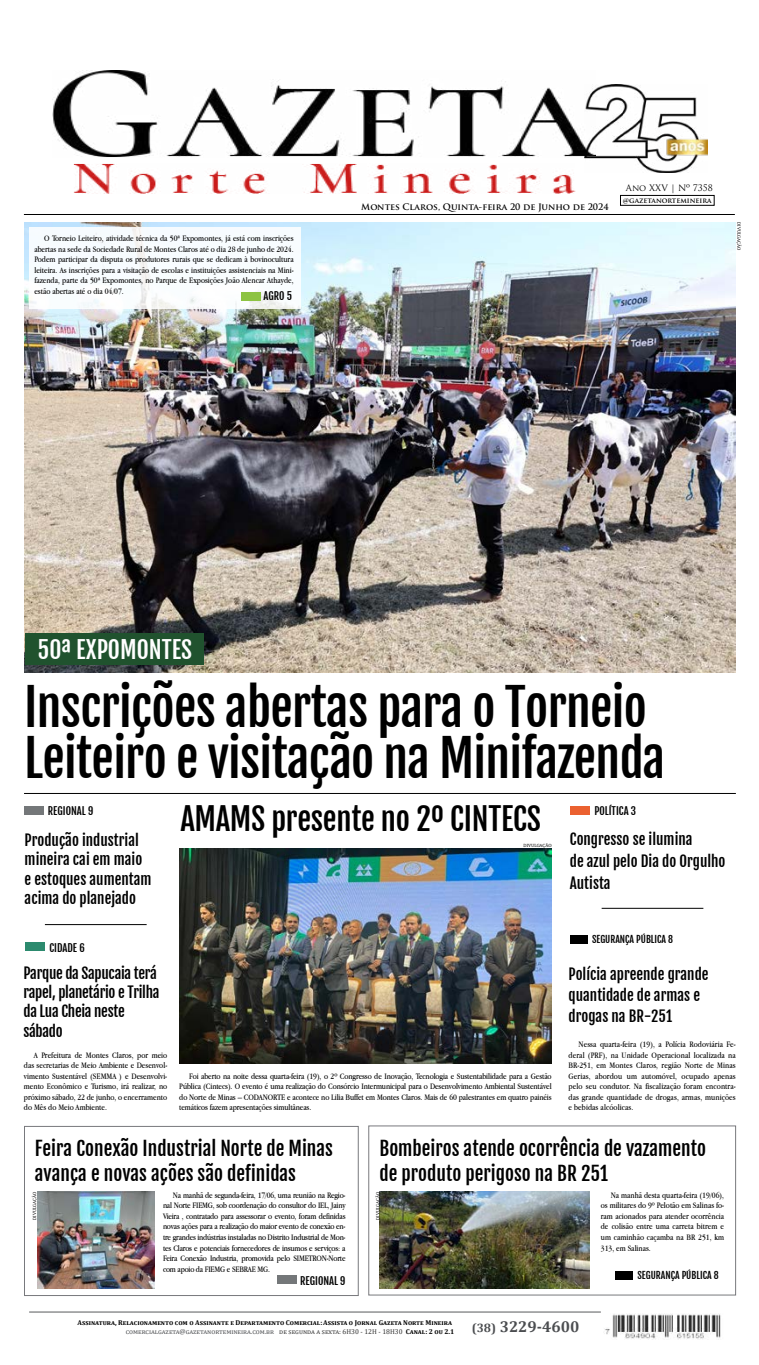
<style>
.page{position:relative;width:759px;height:1365px;background:#fff}
.page>*{position:absolute;margin:0;border:0;box-sizing:border-box;transform-origin:0 0}
.t1{font:49.88px/51.6px "Fjalla One";letter-spacing:-.015em;color:#000}
.t2{font:30.62px "Fjalla One";letter-spacing:-.01em;color:#000}
.t3{font:23.62px "Fjalla One";color:#fff}
.t4{font:19.25px/24.5px "Fjalla One";color:#000}
.t5{font:700 15.75px "Cambria";color:#4b4d50}
.t6{font:14.88px/19.2px "Fjalla One";color:#000}
.t7{font:14.88px/19.2px "Fjalla One";letter-spacing:-.02em;color:#000}
.t8{font:700 12.25px "Cambria";color:#4b4d50}
.t9{font:10.5px "Fjalla One";color:#000}
.t10{font:9.62px "Fjalla One";color:#000}
.t11{font:8.75px/10.5px "Apple Garamond";color:#000;text-align:justify}
.t12{font:8.75px/10.5px "Apple Garamond";letter-spacing:-.02em;color:#000}
.t13{font:700 8.75px "Trajan Pro";color:#000}
.t14{font:8.75px "Trajan Pro";color:#000}
.t15{font:700 7px "Cambria";color:#000}
.t16{font:7px "Cambria";color:#333}
.t17{font:7px "Cambria";color:#4b4d50}
.t18{font:700 7px "Trajan Pro";color:#000}
.t19{font:4.38px "Andada";color:#000}
.s1{font-weight:700;color:#000}
</style>
<div class="page">
<hr style="left:29px;top:1311px;width:572px;height:1px;background:#58595b">
<img style="left:53px;top:70px;width:532px;height:124px">
<img style="left:585px;top:84px;width:122px;height:88px">
<img style="left:25px;top:222px;width:711px;height:450px">
<div style="left:24px;top:1125px;width:335px;height:170px;border:1px solid #78797d"></div>
<div style="left:615px;top:1270px;width:18px;height:9px;background:#000"></div>
<div style="left:570px;top:935px;width:18px;height:8px;background:#000"></div>
<div style="left:24px;top:806px;width:20px;height:9px;background:#747779"></div>
<div style="left:620px;top:195px;width:94px;height:10px;border:1px solid #000"></div>
<hr style="left:24px;top:214px;width:711px;height:1px;background:#000">
<img style="left:605px;top:1314px;width:116px;height:24px">
<hr style="left:24px;top:793px;width:712px;height:1px;background:#000">
<hr style="left:602px;top:908px;width:101px;height:1px;background:#000">
<div style="left:570px;top:806px;width:19px;height:9px;background:#eb6130"></div>
<div style="left:25px;top:942px;width:19px;height:8px;background:#2c8a6e"></div>
<div style="left:368px;top:1125px;width:368px;height:170px;border:1px solid #78797d"></div>
<img style="left:380px;top:1191px;width:210px;height:97px">
<div style="left:277px;top:1275px;width:19px;height:8px;background:#747779"></div>
<img style="left:179px;top:848px;width:373px;height:215px">
<div style="left:25px;top:633px;width:179px;height:31px;background:#20522e"></div>
<hr style="left:45px;top:924px;width:102px;height:1px;background:#000">
<div style="left:29px;top:227px;width:271px;height:82px;background:#f8fcfe"></div>
<img style="left:38px;top:1191px;width:117px;height:97px">
<div style="left:241px;top:292px;width:19px;height:8px;background:#8dc342"></div>
<p class="t11" style="left:34px;top:233px;width:261px;text-indent:10px">O Torneio Leiteiro, atividade técnica da 50ª Expomontes já, está com inscrições abertas na sede da Sociedade Rural de Montes Claros até o dia 28 de junho de 2024.<br>Podem participar da disputa os produtores rurais que se dedicam à bovinocultura</p>
<p class="t11" style="left:34px;top:275px;width:261px">fazenda, parte da 50ª Expomontes, no Parque de Exposições João Alencar Athayde,</p>
<p class="t11" style="left:34px;top:264px;width:261px">leiteira. As inscrições para a visitação de escolas e instituições assistenciais na Mini-</p>
<p class="t9" style="left:263px;top:290px;width:30px">AGRO 5</p>
<p class="t11" style="left:34px;top:285px;width:91px">estão abertas até o dia 04/07.</p>
<p class="t13" style="left:361px;top:201px;width:249px">Montes Claros, Quinta-feira 20 de Junho de 2024</p>
<p class="t14" style="left:626px;top:182px;width:89px">Ano XXV | Nº 7358</p>
<p class="t18" style="left:623px;top:196px;width:90px">@gazetanortemineira</p>
<p class="t19" style="left:741px;top:222px;width:30px;rotate:90deg">DIVULGAÇÃO</p>
<h3 class="t3" style="left:38px;top:635px;width:156px">50ª EXPOMONTES</h3>
<h1 class="t1" style="left:24px;top:681px;width:643px">Inscrições abertas para o Torneio<br>Leiteiro e visitação na Minifazenda</h1>
<p class="t9" style="left:48px;top:804px;width:47px">REGIONAL 9</p>
<h3 class="t6" style="left:25px;top:830px;width:128px">Produção industrial mineira cai em maio e estoques aumentam acima do planejado</h3>
<p class="t9" style="left:50px;top:940px;width:37px">CIDADE 6</p>
<h2 class="t2" style="left:180px;top:800px;width:362px">AMAMS presente no º2 CINTECS</h2>
<p class="t19" style="left:524px;top:842px;width:30px">DIVULGAÇÃO</p>
<p class="t9" style="left:594px;top:804px;width:43px">POLÍTICA 3</p>
<h3 class="t6" style="left:570px;top:828px;width:157px;line-height:21.9px">Congresso se ilumina<br>de azul pelo Dia do Orgulho<br>Autista</h3>
<p class="t10" style="left:592px;top:933px;width:83px">SEGURANÇA PÚBLICA 8</p>
<h3 class="t7" style="left:23px;top:963px;width:138px">Parque da Sapucaia terá rapel, planetário e Trilha da Lua Cheia neste sábado</h3>
<p class="t11" style="left:34px;top:1049px;width:135px">A Prefeitura de Montes Claros, por meio</p>
<p class="t11" style="left:24px;top:1081px;width:145px">mento Econômico e Turismo, irá realizar, no</p>
<p class="t11" style="left:24px;top:1060px;width:145px">das secretarias de Meio Ambiente e Desenvol-</p>
<p class="t11" style="left:24px;top:1091px;width:145px">próximo sábado, 22 de junho o, encerramento do Mês do Meio Ambiente.</p>
<p class="t11" style="left:24px;top:1070px;width:145px">vimento Sustentável (SEMMA ) e Desenvolvi-</p>
<p class="t11" style="left:179px;top:1070px;width:374px;text-indent:10px">Foi aberto na noite dessa quarta-feira (19 º2o,) Congresso de Inovação, Tecnologia e Sustentabilidade para a Gestão Pública (Cintecs O.) evento é uma realização do Consórcio Intermunicipal para o Desenvolvimento Ambiental Sustentável do Norte de Minas – CODANORTE e acontece no Lilia Buffet em Montes Claros. Mais de 60 palestrantes em quatro painéis temáticos fazem apresentações simultâneas.</p>
<h3 class="t6" style="left:569px;top:963px;width:141px;line-height:21px">Polícia apreende grande quantidade de armas e drogas na BR-251</h3>
<p class="t11" style="left:579px;top:1039px;width:159px">Nessa quarta-feira (19 a,) Polícia Rodoviária Fe-</p>
<p class="t11" style="left:569px;top:1060px;width:169px;text-align:right">BR-251, em Montes Claros, região Norte de Minas apenas</p>
<p class="t11" style="left:569px;top:1049px;width:169px">deral (PRF ,) na Unidade Operacional localizada na</p>
<p class="t11" style="left:595px;top:1070px;width:28px">abordou</p>
<p class="t11" style="left:642px;top:1070px;width:37px">automóvel,</p>
<p class="t11" style="left:682px;top:1070px;width:29px">ocupado</p>
<p class="t11" style="left:569px;top:1070px;width:24px">Gerias,</p>
<p class="t11" style="left:569px;top:1091px;width:169px">das grande quantidade de drogas, armas, munições</p>
<p class="t11" style="left:627px;top:1070px;width:12px">um</p>
<p class="t11" style="left:569px;top:1081px;width:169px">pelo seu condutor. Na fiscalização foram encontra-</p>
<p class="t11" style="left:569px;top:1102px;width:66px">e bebidas alcóolicas.</p>
<h3 class="t4" style="left:35px;top:1136px;width:300px">Feira Conexão Industrial Norte de Minas avança e novas ações são definidas</h3>
<h3 class="t4" style="left:379px;top:1136px;width:328px">Bombeiros atende ocorrência de vazamento de produto perigoso na BR 251</h3>
<p class="t19" style="left:32px;top:1219px;width:30px;rotate:-90deg">DIVULGAÇÃO</p>
<p class="t19" style="left:375px;top:1219px;width:30px;rotate:-90deg">DIVULGAÇÃO</p>
<p class="t11" style="left:611px;top:1189px;width:115px">Na manhã desta quarta-feira )19/06 ,(</p>
<p class="t12" style="left:173px;top:1189px;width:174px">Na manhã de segunda-feira, 17/06, uma reunião na Regio-</p>
<p class="t12" style="left:163px;top:1210px;width:184px">Vieira , contratado para assessorar o evento, foram definidas</p>
<p class="t12" style="left:163px;top:1242px;width:184px">tes Claros e potenciais fornecedores de insumos e serviços a:</p>
<p class="t12" style="left:163px;top:1200px;width:184px">nal Norte FIEMG, sob coordenação do consultor do IEL, Jainy</p>
<p class="t11" style="left:601px;top:1200px;width:125px">os militares do º9 Pelotão em Salinas fo-</p>
<p class="t11" style="left:601px;top:1221px;width:125px">de colisão entre uma carreta bitrem e um caminhão caçamba na BR 251, km 313, em Salinas.</p>
<p class="t11" style="left:601px;top:1210px;width:125px">ram acionados para atender ocorrência</p>
<p class="t12" style="left:163px;top:1221px;width:184px">novas ações para a realização do maior evento de conexão en-</p>
<p class="t12" style="left:163px;top:1252px;width:184px">Feira Conexão Industria, promovida pelo SIMETRON-Norte com apoio da FIEMG e SEBRAE MG.</p>
<p class="t12" style="left:163px;top:1231px;width:184px">tre grandes indústrias instaladas no Distrito Industrial de Mon-</p>
<p class="t10" style="left:637px;top:1269px;width:83px">SEGURANÇA PÚBLICA 8</p>
<p class="t9" style="left:300px;top:1273px;width:47px">REGIONAL 9</p>
<p class="t15" style="left:78px;top:1317px;width:376px">Assinatura, Relacionamento com o Assinante e Departamento Comercial:Assista o Jornal Gazeta Norte Mineira</p>
<h3 class="t5" style="left:500px;top:1314px;width:81px">3229-4600</h3>
<h3 class="t8" style="left:472px;top:1318px;width:26px">(38)</h3>
<p class="t17" style="left:126px;top:1326px;width:150px">comercialgazeta@gazetanortemineira.com.br</p>
<p class="t16" style="left:279px;top:1326px;width:177px">de segunda a sexta H6: 30 - 12H - 18H30 <span class="s1">Canal 2: ou 2.1</span></p>
</div>
